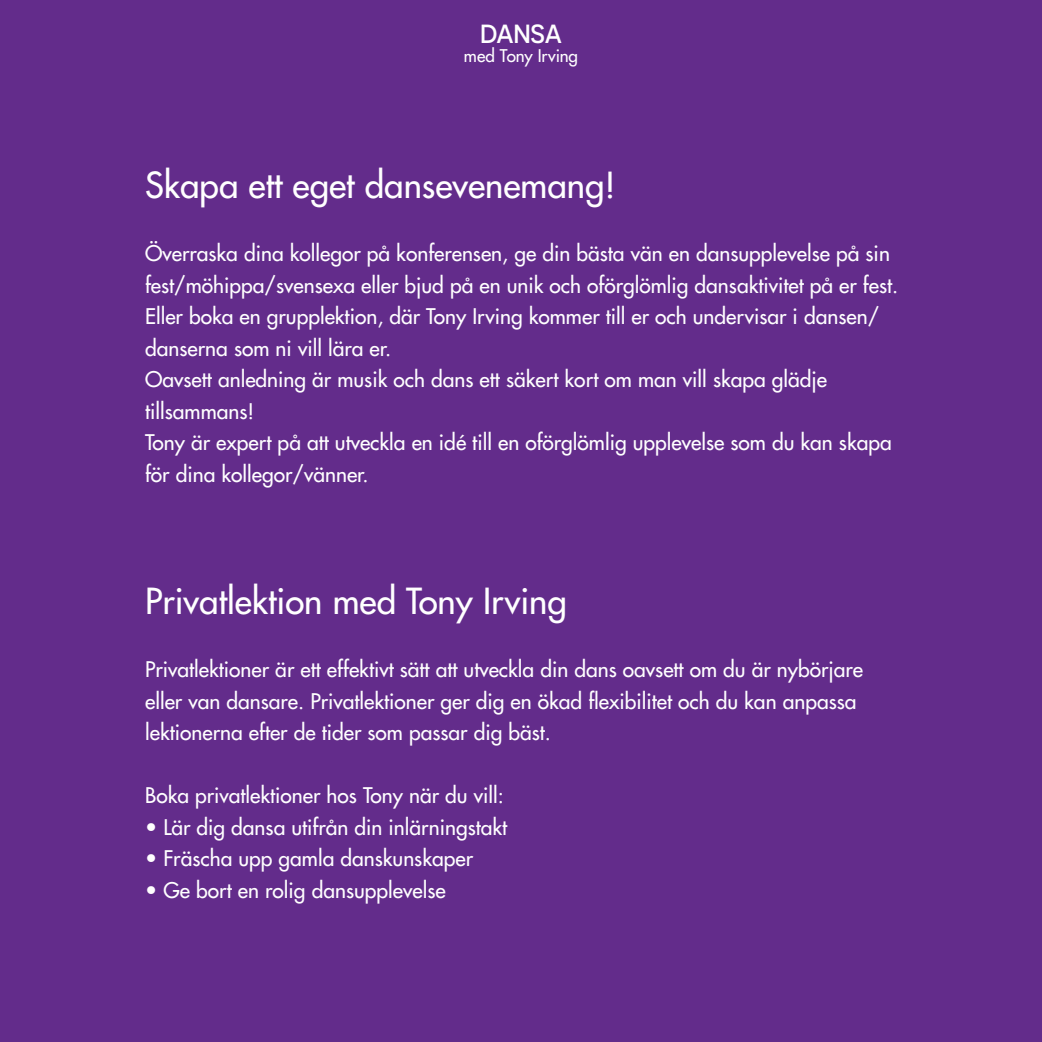
<style>
.page{position:relative;width:1042px;height:1042px;background:#632c8b}
.page>*{position:absolute;margin:0;border:0;box-sizing:border-box;transform-origin:0 0}
.t1{font:35px "Futura";color:#fff}
.t2{font:500 26.25px "Novecentosans";letter-spacing:-.01em;color:#fff}
.t3{font:21px/31.5px "Futura";color:#fff}
.t4{font:17.15px "Futura";letter-spacing:-.005em;color:#fff}
</style>
<div class="page">
<p class="t2" style="left:480px;top:18px;width:83px">DANSA</p>
<p class="t4" style="left:464px;top:45px;width:116px">med Tony Irving</p>
<h1 class="t1" style="left:145px;top:163px;width:472px">Skapa ett eget dansevenemang!</h1>
<p class="t3" style="left:145px;top:238px;width:754px">Överraska dina kollegor på konferensen, ge din bästa vän en dansupplevelse på sin fest/möhippa/svensexa eller bjud på en unik och oförglömlig dansaktivitet på er fest.<br>Eller boka en grupplektion, där Tony Irving kommer till er och undervisar i dansen/ danserna som ni vill lära er.<br>Oavsett anledning är musik och dans ett säkert kort om man vill skapa glädje tillsammans!<br>Tony är expert på att utveckla en idé till en oförglömlig upplevelse som du kan skapa för dina kollegor/vänner.</p>
<h1 class="t1" style="left:145px;top:579px;width:423px">Privatlektion med Tony Irving</h1>
<p class="t3" style="left:145px;top:653px;width:719px">Privatlektioner är ett effektivt sätt att utveckla din dans oavsett om du är nybörjare eller van dansare. Privatlektioner ger dig en ökad flexibilitet och du kan anpassa lektionerna efter de tider som passar dig bäst.</p>
<p class="t3" style="left:145px;top:779px;width:360px">Boka privatlektioner hos Tony när du vill:</p>
<p class="t3" style="left:145px;top:811px;width:364px">• Lär dig dansa utifrån din inlärningstakt</p>
<p class="t3" style="left:145px;top:842px;width:329px">• Fräscha upp gamla danskunskaper</p>
<p class="t3" style="left:145px;top:874px;width:302px">• Ge bort en rolig dansupplevelse</p>
</div>
